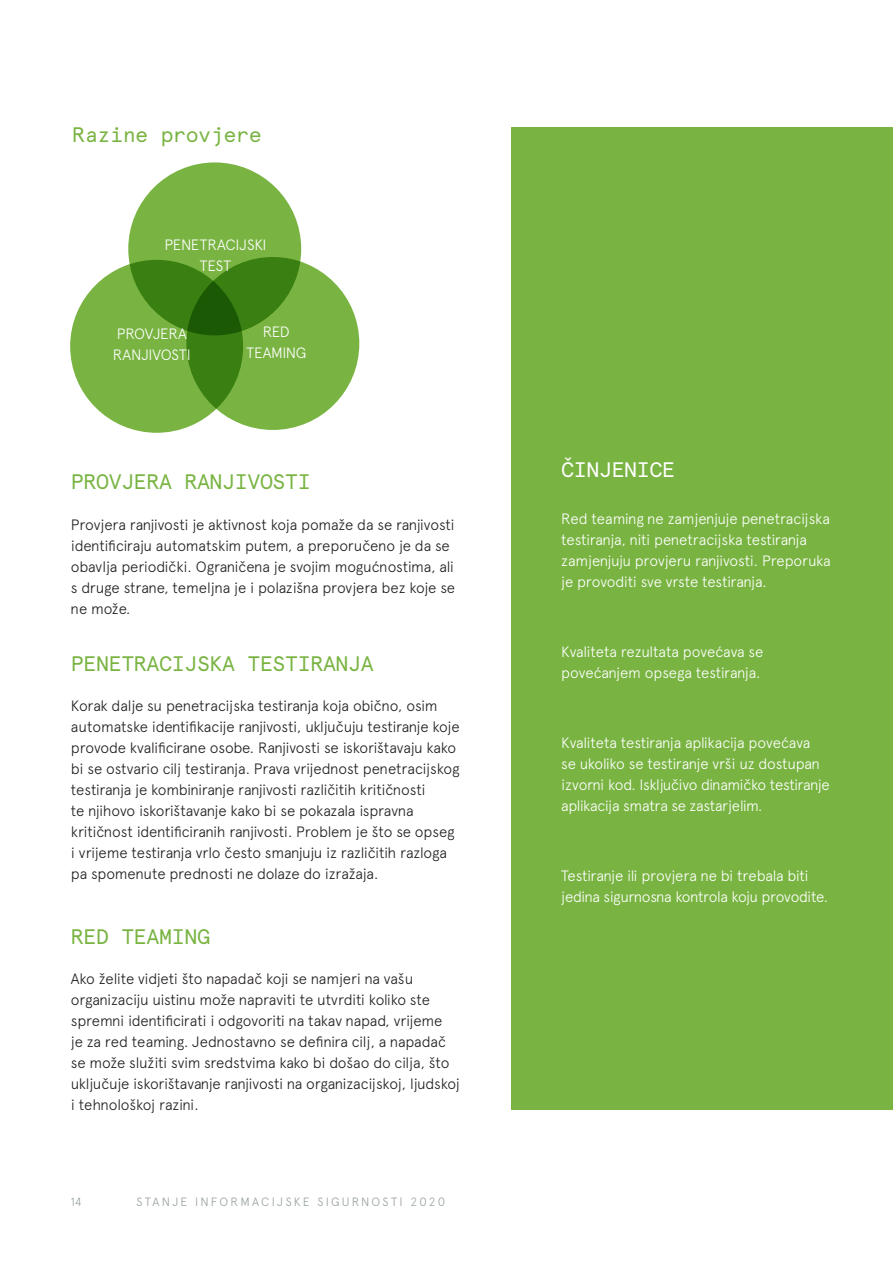
<style>
.page{position:relative;width:893px;height:1263px;background:#fff}
.page>*{position:absolute;margin:0;border:0;box-sizing:border-box;transform-origin:0 0}
.Level_2_Headings{font:21px "Apercu Pro Mono";letter-spacing:-.02em;color:#79b442}
.Level_2_Headings-2{font:21px "Apercu Pro Mono";letter-spacing:-.02em;color:#fff}
.Body_Text{font:300 15px/21px "Apercu Pro";letter-spacing:-.015em;color:#231f20}
.Body_Text-2{font:300 15px/21px "Apercu Pro";letter-spacing:-.02em;color:#fff}
.t1{font:300 12px "Apercu Pro";letter-spacing:.18em;color:#97a0a1}
</style>
<div class="page">
<div style="left:70px;top:260px;width:173px;height:173px;background:#79b442;border-radius:50%"></div>
<svg style="left:128px;top:162px;width:173px;height:173px;background:#6daa39"></svg>
<svg style="left:186px;top:257px;width:173px;height:173px;background:#5e9d2e"></svg>
<div style="left:511px;top:128px;width:382px;height:982px;background:#79b442"></div>
<p class="Level_2_Headings" style="left:72px;top:119px;width:191px">Razine provjere</p>
<p class="Body_Text-2" style="left:165px;top:233px;width:103px;text-align:center">PENETRACIJSKI<br>TEST</p>
<p class="Body_Text-2" style="left:113px;top:321px;width:79px">PROVJERA<br>RANJIVOSTI</p>
<p class="Body_Text-2" style="left:246px;top:320px;width:62px;text-align:center">RED<br>TEAMING</p>
<p class="Level_2_Headings" style="left:71px;top:466px;width:241px">PROVJERA RANJIVOSTI</p>
<p class="Body_Text" style="left:71px;top:513px;width:386px">Provjera ranjivosti je aktivnost koja pomaže da se ranjivosti identificiraju automatskim putem, a preporučeno je da se obavlja periodički. Ograničena je svojim mogućnostima, ali s druge strane, temeljna je i polazišna provjera bez koje se ne može.</p>
<p class="Level_2_Headings" style="left:71px;top:648px;width:304px">PENETRACIJSKA TESTIRANJA</p>
<p class="Body_Text" style="left:71px;top:694px;width:390px">Korak dalje su penetracijska testiranja koja obično, osim automatske identifikacije ranjivosti, uključuju testiranje koje provode kvalificirane osobe. Ranjivosti se iskorištavaju kako bi se ostvario cilj testiranja. Prava vrijednost penetracijskog testiranja je kombiniranje ranjivosti različitih kritičnosti<br>te njihovo iskorištavanje kako bi se pokazala ispravna kritičnost identificiranih ranjivosti. Problem je što se opseg i vrijeme testiranja vrlo često smanjuju iz različitih razloga pa spomenute prednosti ne dolaze do izražaja.</p>
<p class="Level_2_Headings" style="left:71px;top:921px;width:141px">RED TEAMING</p>
<p class="Body_Text" style="left:71px;top:967px;width:391px">Ako želite vidjeti što napadač koji se namjeri na vašu organizaciju uistinu može napraviti te utvrditi koliko ste spremni identificirati i odgovoriti na takav napad, vrijeme<br>je za red teaming. Jednostavno se definira cilj, a napadač se može služiti svim sredstvima kako bi došao do cilja, što uključuje iskorištavanje ranjivosti na organizacijskoj, ljudskoj i tehnološkoj razini.</p>
<p class="t1" style="left:71px;top:1193px;width:12px">14</p>
<p class="t1" style="left:136px;top:1193px;width:310px">STANJE INFORMACIJSKE SIGURNOSTI 2020</p>
<p class="Level_2_Headings-2" style="left:561px;top:454px;width:115px">ČINJENICE</p>
<p class="Body_Text-2" style="left:561px;top:507px;width:271px">Red teaming ne zamjenjuje penetracijska testiranja, niti penetracijska testiranja zamjenjuju provjeru ranjivosti. Preporuka je provoditi sve vrste testiranja.</p>
<p class="Body_Text-2" style="left:561px;top:640px;width:204px">Kvaliteta rezultata povećava se povećanjem opsega testiranja.</p>
<p class="Body_Text-2" style="left:561px;top:731px;width:270px">Kvaliteta testiranja aplikacija povećava<br>se ukoliko se testiranje vrši uz dostupan izvorni kod. Isključivo dinamičko testiranje aplikacija smatra se zastarjelim.</p>
<p class="Body_Text-2" style="left:561px;top:864px;width:268px">Testiranje ili provjera ne bi trebala biti jedina sigurnosna kontrola koju provodite.</p>
</div>
